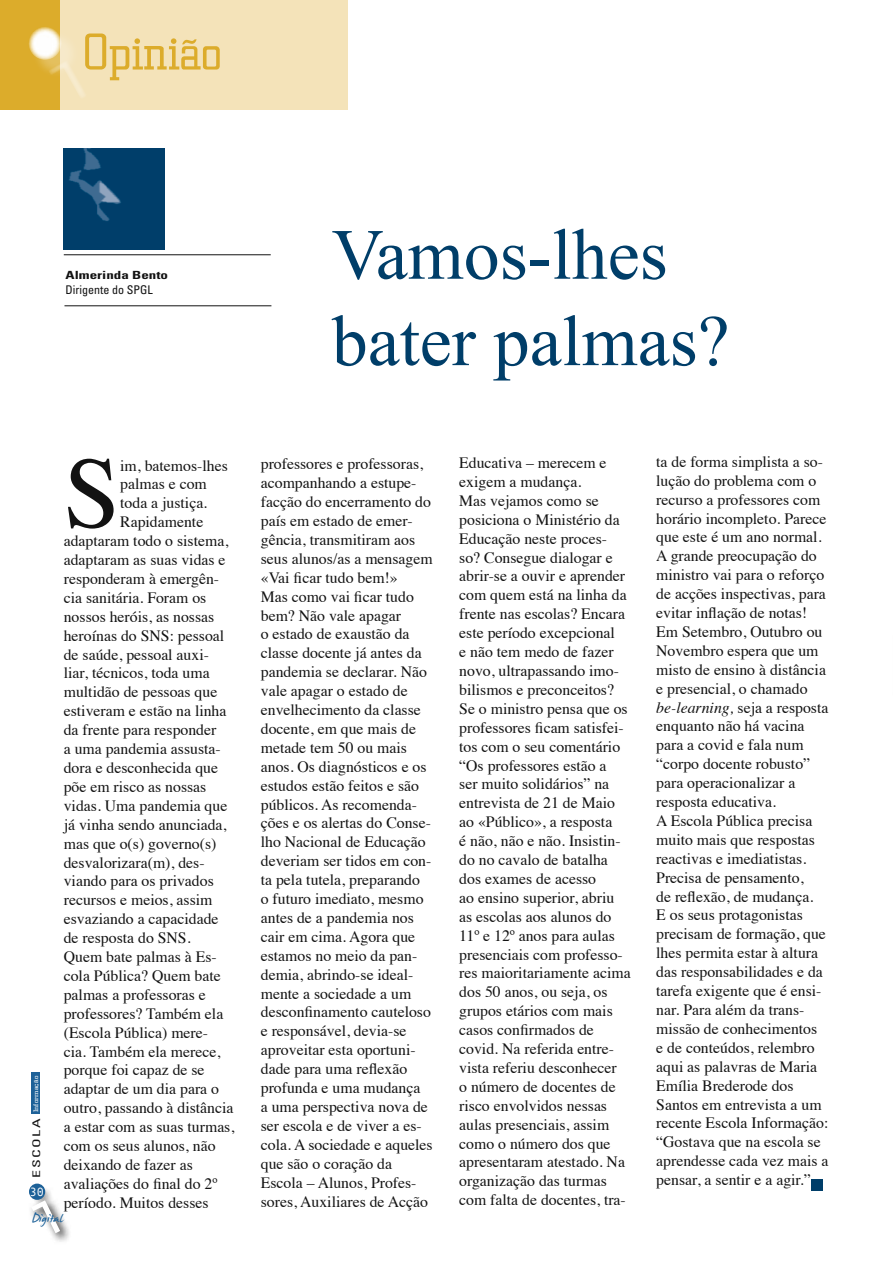
<style>
.page{position:relative;width:893px;height:1263px;background:#fff}
.page>*{position:absolute;margin:0;border:0;box-sizing:border-box;transform-origin:0 0}
.t1{font:101.4px "Times";color:#121212}
.t2{font:72px/86.4px "Times New Roman";color:#003e69}
.t3{font:53.55px "Civic";color:#dcac2b}
.t4{font:21px "James Fajardo";color:#1d6198}
.t5{font:15.75px/18.9px "Times";color:#121212}
.t6{font:condensed 12px "Univers";color:#121212}
.t7{font:12px "Andale Mono";color:#fff}
.t8{font:700 condensed 11.25px "Univers";color:#121212;scale:1.33 1}
.t9{font:condensed 10.5px "Univers";letter-spacing:.1em;color:#121212;scale:1.5 1}
.t10{font:6.75px "Civic";letter-spacing:.01em;color:#fff;scale:1.33 1}
.s1{font-style:italic}
</style>
<div class="page">
<hr style="left:892px;top:0;width:1px;height:631px;background:#e8e6d4">
<hr style="left:892px;top:732px;width:1px;height:531px;background:#ceab80">
<div style="left:32px;top:1073px;width:8px;height:42px;background:#1d6198"></div>
<svg style="left:29px;top:1186px;width:40px;height:56px"></svg>
<svg style="left:31px;top:1189px;width:29px;height:44px"></svg>
<div style="left:29px;top:1183px;width:16px;height:17px;background:#1d6198;border-radius:50%"></div>
<div style="left:60px;top:0;width:287px;height:110px;background:#f4e3b9"></div>
<div style="left:0;top:0;width:60px;height:110px;background:#dcac2b"></div>
<div style="left:31px;top:29px;width:49px;height:49px;background:#fff;opacity:.25"></div>
<svg style="left:28px;top:27px;width:34px;height:33px"></svg>
<svg style="left:48px;top:59px;width:37px;height:38px"></svg>
<hr style="left:64px;top:254px;width:207px;height:1px;background:#121212">
<hr style="left:64px;top:305px;width:207px;height:1px;background:#121212">
<img style="left:64px;top:149px;width:100px;height:100px">
<div style="left:811px;top:1180px;width:11px;height:11px;background:#003e69"></div>
<h3 class="t3" style="left:83px;top:23px;width:140px">Opinião</h3>
<p class="t8" style="left:66px;top:268px;width:79px">Almerinda Bento</p>
<p class="t6" style="left:66px;top:282px;width:89px">Dirigente do SPGL</p>
<h2 class="t2" style="left:332px;top:210px;width:399px">Vamos-lhes bater palmas?</h2>
<h1 class="t1" style="left:64px;top:398px;width:58px">S</h1>
<p class="t5" style="left:120px;top:454px;width:109px">im, batemos-lhes</p>
<p class="t5" style="left:120px;top:473px;width:88px">palmas e com</p>
<p class="t5" style="left:120px;top:492px;width:89px">toda a justiça.</p>
<p class="t5" style="left:120px;top:511px;width:85px">Rapidamente</p>
<p class="t5" style="left:64px;top:530px;width:166px">adaptaram todo o sistema,</p>
<p class="t5" style="left:64px;top:549px;width:163px">adaptaram as suas vidas e</p>
<p class="t5" style="left:64px;top:568px;width:157px">responderam à emergên-</p>
<p class="t5" style="left:64px;top:587px;width:144px">cia sanitária. Foram os</p>
<p class="t5" style="left:64px;top:606px;width:152px">nossos heróis, as nossas</p>
<p class="t5" style="left:64px;top:625px;width:162px">heroínas do SNS: pessoal</p>
<p class="t5" style="left:64px;top:643px;width:147px">de saúde, pessoal auxi-</p>
<p class="t5" style="left:64px;top:662px;width:147px">liar, técnicos, toda uma</p>
<p class="t5" style="left:64px;top:681px;width:155px">multidão de pessoas que</p>
<p class="t5" style="left:64px;top:700px;width:164px">estiveram e estão na linha</p>
<p class="t5" style="left:64px;top:719px;width:154px">da frente para responder</p>
<p class="t5" style="left:64px;top:738px;width:159px">a uma pandemia assusta-</p>
<p class="t5" style="left:64px;top:757px;width:156px">dora e desconhecida que</p>
<p class="t5" style="left:64px;top:776px;width:144px">põe em risco as nossas</p>
<p class="t5" style="left:64px;top:795px;width:165px">vidas. Uma pandemia que</p>
<p class="t5" style="left:64px;top:814px;width:164px">já vinha sendo anunciada,</p>
<p class="t5" style="left:64px;top:832px;width:154px">mas que o(s) governo(s)</p>
<p class="t5" style="left:64px;top:851px;width:142px">desvalorizara(m), des-</p>
<p class="t5" style="left:64px;top:870px;width:152px">viando para os privados</p>
<p class="t5" style="left:64px;top:889px;width:150px">recursos e meios, assim</p>
<p class="t5" style="left:64px;top:908px;width:156px">esvaziando a capacidade</p>
<p class="t5" style="left:64px;top:927px;width:128px">de resposta do SNS.</p>
<p class="t5" style="left:64px;top:946px;width:155px">Quem bate palmas à Es-</p>
<p class="t5" style="left:64px;top:965px;width:159px">cola Pública? Quem bate</p>
<p class="t5" style="left:64px;top:984px;width:144px">palmas a professoras e</p>
<p class="t5" style="left:64px;top:1003px;width:161px">professores? Também ela</p>
<p class="t5" style="left:64px;top:1021px;width:146px">(Escola Pública) mere-</p>
<p class="t5" style="left:64px;top:1040px;width:158px">cia. Também ela merece,</p>
<p class="t5" style="left:64px;top:1059px;width:142px">porque foi capaz de se</p>
<p class="t5" style="left:64px;top:1078px;width:157px">adaptar de um dia para o</p>
<p class="t5" style="left:64px;top:1097px;width:171px">outro, passando à distância</p>
<p class="t5" style="left:64px;top:1116px;width:172px">a estar com as suas turmas,</p>
<p class="t5" style="left:64px;top:1135px;width:153px">com os seus alunos, não</p>
<p class="t5" style="left:64px;top:1154px;width:131px">deixando de fazer as</p>
<p class="t5" style="left:64px;top:1173px;width:155px">avaliações do final do 2º</p>
<p class="t5" style="left:64px;top:1192px;width:146px">período. Muitos desses</p>
<p class="t10" style="left:32px;top:1112px;width:29px;rotate:-90deg">Informação</p>
<p class="t9" style="left:30px;top:1178px;width:41px;rotate:-90deg">ESCOLA</p>
<p class="t7" style="left:30px;top:1184px;width:16px">30</p>
<h3 class="t4" style="left:32px;top:1208px;width:32px">Digital</h3>
<p class="t5" style="left:261px;top:453px;width:173px">professores e professoras, acompanhando a estupe&shy;facção do encerramento do país em estado de emer&shy;gência, transmitiram aos seus alunos/as a mensagem «Vai ficar tudo bem!»<br>Mas como vai ficar tudo bem? Não vale apagar<br>o estado de exaustão da classe docente já antes da pandemia se declarar. Não vale apagar o estado de envelhecimento da classe docente, em que mais de metade tem 50 ou mais anos. Os diagnósticos e os estudos estão feitos e são públicos. As recomenda&shy;ções e os alertas do Conse&shy;lho Nacional de Educação deveriam ser tidos em con&shy;ta pela tutela, preparando<br>o futuro imediato, mesmo antes de a pandemia nos cair em cima. Agora que estamos no meio da pan&shy;demia, abrindo-se ideal&shy;mente a sociedade a um desconfinamento cauteloso e responsável, devia-se aproveitar esta oportuni&shy;dade para uma reflexão profunda e uma mudança<br>a uma perspectiva nova de ser escola e de viver a es&shy;cola. A sociedade e aqueles que são o coração da<br>Escola – Alunos, Profes&shy;sores, Auxiliares de Acção</p>
<p class="t5" style="left:459px;top:452px;width:173px">Educativa – merecem e exigem a mudança.<br>Mas vejamos como se posiciona o Ministério da<br>Educação neste proces&shy;so? Consegue dialogar e abrir-se a ouvir e aprender com quem está na linha da frente nas escolas? Encara este período excepcional<br>e não tem medo de fazer novo, ultrapassando imo&shy;bilismos e preconceitos?<br>Se o ministro pensa que os professores ficam satisfei&shy;tos com o seu comentário “Os professores estão a<br>ser muito solidários” na entrevista de 21 de Maio ao «Público», a resposta<br>é não, não e não. Insistin&shy;do no cavalo de batalha dos exames de acesso<br>ao ensino superior, abriu as escolas aos alunos do<br>11º e 12º anos para aulas presenciais com professo&shy;res maioritariamente acima dos 50 anos, ou seja, os grupos etários com mais casos confirmados de covid. Na referida entre&shy;vista referiu desconhecer<br>o número de docentes de risco envolvidos nessas aulas presenciais, assim como o número dos que apresentaram atestado. Na organização das turmas com falta de docentes, tra-</p>
<p class="t5" style="left:656px;top:451px;width:174px">ta de forma simplista a so&shy;lução do problema com o recurso a professores com horário incompleto. Parece que este é um ano normal.<br>A grande preocupação do ministro vai para o reforço de acções inspectivas, para evitar inflação de notas!<br>Em Setembro, Outubro ou<br>Novembro espera que um misto de ensino à distância e presencial, o chamado <span class="s1">be-learning,</span> seja a resposta enquanto não há vacina para a covid e fala num “corpo docente robusto” para operacionalizar a resposta educativa.<br>A Escola Pública precisa muito mais que respostas reactivas e imediatistas.<br>Precisa de pensamento,<br>de reflexão, de mudança.<br>E os seus protagonistas precisam de formação, que lhes permita estar à altura das responsabilidades e da tarefa exigente que é ensi&shy;nar. Para além da trans&shy;missão de conhecimentos<br>e de conteúdos, relembro aqui as palavras de Maria<br>Emília Brederode dos<br>Santos em entrevista a um recente Escola Informação: “Gostava que na escola se aprendesse cada vez mais a pensar, a sentir e a agir.”</p>
</div>
